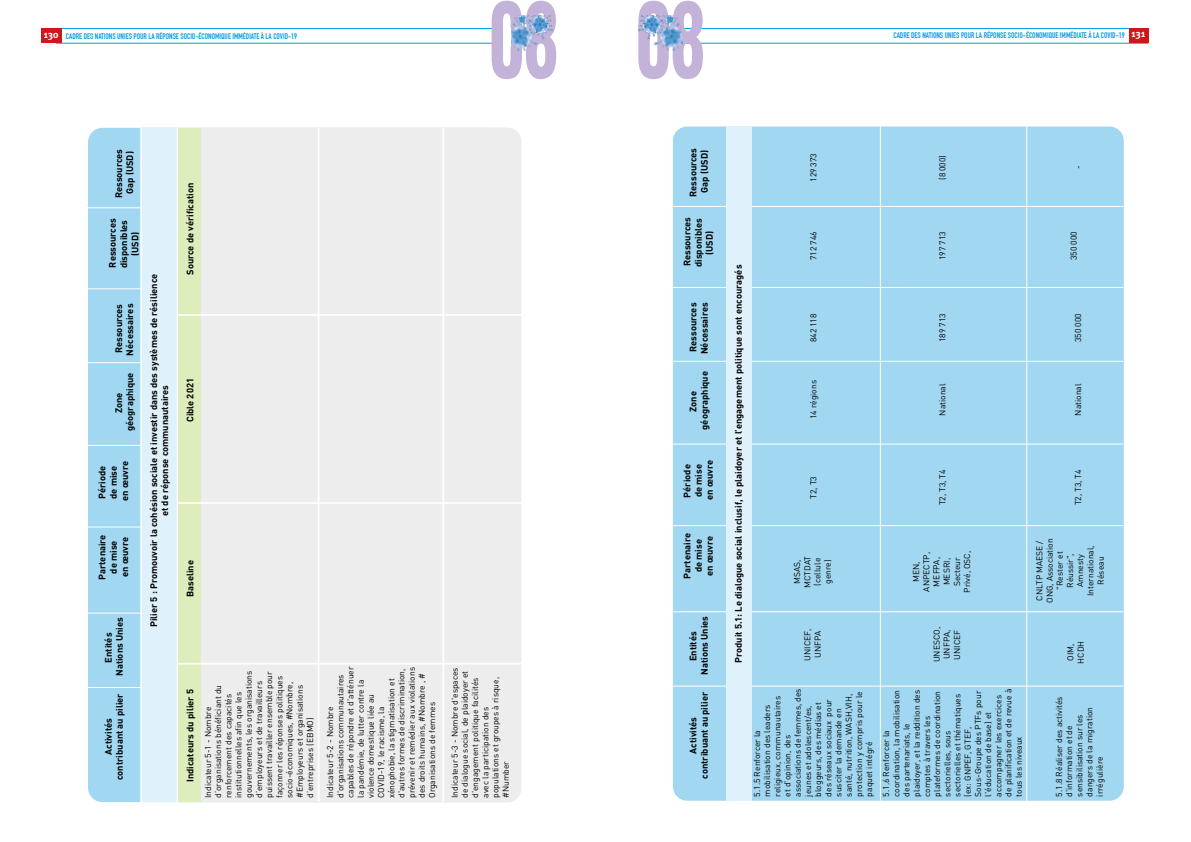
<style>
.page{position:relative;width:1191px;height:842px;background:#fff}
.page>*{position:absolute;margin:0;border:0;box-sizing:border-box;transform-origin:0 0}
.t1{font:700 10px "Meta";color:#fff}
.t2{font:700 9.3px/11.2px "DIN";color:#000;text-align:center}
.t3{font:8.5px/10.2px "DIN";color:#000}
.t4{font:700 8px "DIN Condensed";color:#009fe3}
</style>
<div class="page">
<hr style="left:673px;top:43px;width:475px;height:1px;background:#009fe3">
<hr style="left:673px;top:28px;width:475px;height:1px;background:#009fe3">
<hr style="left:56px;top:43px;width:465px;height:1px;background:#009fe3">
<hr style="left:56px;top:28px;width:465px;height:1px;background:#009fe3">
<div style="left:43px;top:28px;width:19px;height:15px;background:#cd171a"></div>
<div style="left:1128px;top:28px;width:20px;height:15px;background:#cd171a"></div>
<div style="left:88px;top:128px;width:413px;height:674px;background:#a1d7f1;border-radius:14px"></div>
<hr style="left:88px;top:687px;width:412px;height:1px;background:#fff">
<hr style="left:88px;top:613px;width:412px;height:1px;background:#fff">
<hr style="left:88px;top:527px;width:412px;height:1px;background:#fff">
<hr style="left:88px;top:445px;width:412px;height:1px;background:#fff">
<hr style="left:88px;top:362px;width:412px;height:1px;background:#fff">
<hr style="left:88px;top:289px;width:412px;height:1px;background:#fff">
<hr style="left:88px;top:208px;width:412px;height:1px;background:#fff">
<div style="left:201px;top:128px;width:320px;height:674px;background:#ededed"></div>
<hr style="left:140px;top:128px;width:2px;height:675px;background:#fff">
<div style="left:142px;top:128px;width:35px;height:674px;background:#dff1fa"></div>
<hr style="left:177px;top:128px;width:1px;height:675px;background:#fff">
<div style="left:178px;top:128px;width:23px;height:674px;background:#dfecbc"></div>
<hr style="left:177px;top:663px;width:344px;height:1px;background:#fff">
<hr style="left:177px;top:502px;width:344px;height:2px;background:#fff">
<hr style="left:177px;top:314px;width:344px;height:2px;background:#fff">
<hr style="left:318px;top:128px;width:1px;height:674px;background:#fff">
<hr style="left:442px;top:128px;width:2px;height:674px;background:#fff">
<div style="left:673px;top:127px;width:450px;height:674px;background:#a1d7f1;border-radius:14px"></div>
<hr style="left:673px;top:686px;width:450px;height:1px;background:#fff">
<hr style="left:673px;top:611px;width:450px;height:1px;background:#fff">
<hr style="left:673px;top:525px;width:450px;height:1px;background:#fff">
<hr style="left:673px;top:444px;width:450px;height:1px;background:#fff">
<hr style="left:673px;top:361px;width:450px;height:1px;background:#fff">
<hr style="left:673px;top:287px;width:450px;height:1px;background:#fff">
<hr style="left:673px;top:206px;width:450px;height:1px;background:#fff">
<div style="left:727px;top:126px;width:25px;height:675px;background:#dff1fa"></div>
<hr style="left:880px;top:126px;width:1px;height:675px;background:#fff">
<hr style="left:1026px;top:126px;width:1px;height:675px;background:#fff">
<svg style="left:638px;top:1px;width:65px;height:78px"></svg>
<svg style="left:491px;top:1px;width:65px;height:78px"></svg>
<div style="left:41px;top:28px;width:16px;height:15px;background:#cd171a"></div>
<div style="left:503px;top:28px;width:7px;height:19px;background:#fff"></div>
<p class="t4" style="left:66px;top:31px;width:233px">CADRE DES NATIONS UNIES POUR LA RÉPONSE SOCIO-ÉCONOMIQUE IMMÉDIATE À LA COVID-19</p>
<p class="t4" style="left:893px;top:30px;width:233px">CADRE DES NATIONS UNIES POUR LA RÉPONSE SOCIO-ÉCONOMIQUE IMMÉDIATE À LA COVID-19</p>
<p class="t1" style="left:43px;top:29px;width:17px">130</p>
<p class="t1" style="left:1131px;top:28px;width:16px">131</p>
<p class="t2" style="left:113px;top:198px;width:51px;rotate:-90deg">Ressources<br>Gap (USD)</p>
<p class="t2" style="left:107px;top:268px;width:51px;rotate:-90deg">Ressources disponibles (USD)</p>
<p class="t2" style="left:113px;top:356px;width:53px;text-align:left;rotate:-90deg">Ressources<br>Nécessaires</p>
<p class="t2" style="left:113px;top:431px;width:60px;rotate:-90deg">Zone géographique</p>
<p class="t2" style="left:96px;top:501px;width:41px;text-align:left;rotate:-90deg">Période de mise en œuvre</p>
<p class="t2" style="left:96px;top:580px;width:47px;rotate:-90deg">Partenaire de mise en œuvre</p>
<p class="t2" style="left:102px;top:676px;width:60px;rotate:-90deg">Entités<br>Nations Unies</p>
<p class="t2" style="left:102px;top:780px;width:88px;rotate:-90deg">Activités contribuant au pilier</p>
<p class="t2" style="left:148px;top:627px;width:355px;rotate:-90deg">Pilier 5 : Promouvoir la cohésion sociale et investir dans des systèmes de résilience et de réponse communautaires</p>
<p class="t2" style="left:184px;top:275px;width:94px;rotate:-90deg">Source de vérification</p>
<p class="t2" style="left:184px;top:422px;width:45px;rotate:-90deg">Cible 2021</p>
<p class="t2" style="left:184px;top:597px;width:39px;rotate:-90deg">Baseline</p>
<p class="t2" style="left:184px;top:782px;width:95px;rotate:-90deg">Indicateurs du pilier 5</p>
<p class="t3" style="left:203px;top:798px;width:129px;rotate:-90deg">Indicateur 5-1 - Nombre d’organisations bénéficiant du renforcement des capacités institutionnelles afin que les gouvernements, les organisations d’employeurs et de travailleurs puissent travailler ensemble pour façonner les réponses politiques socio-économiques, #Nombre, #Employeurs et organisations d’entreprises (EBMO)</p>
<p class="t3" style="left:325px;top:798px;width:133px;rotate:-90deg">Indicateur 5-2 - Nombre d'organisations communautaires capables de répondre et d'atténuer la pandémie, de lutter contre la violence domestique liée au<br>COVID-19, le racisme, la xénophobie, la stigmatisation et d'autres formes de discrimination, prévenir et remédier aux violations des droits humains, #Nombre , #<br>Organisations de femmes</p>
<p class="t3" style="left:449px;top:798px;width:132px;rotate:-90deg">Indicateur 5-3 - Nombre d'espaces de dialogue social, de plaidoyer et d'engagement politique facilités avec la participation des populations et groupes à risque, #Number</p>
<p class="t2" style="left:687px;top:197px;width:51px;rotate:-90deg">Ressources<br>Gap (USD)</p>
<p class="t2" style="left:681px;top:267px;width:51px;rotate:-90deg">Ressources disponibles (USD)</p>
<p class="t2" style="left:687px;top:354px;width:53px;text-align:left;rotate:-90deg">Ressources<br>Nécessaires</p>
<p class="t2" style="left:687px;top:430px;width:60px;rotate:-90deg">Zone géographique</p>
<p class="t2" style="left:681px;top:500px;width:41px;text-align:left;rotate:-90deg">Période de mise en œuvre</p>
<p class="t2" style="left:681px;top:578px;width:47px;rotate:-90deg">Partenaire de mise en œuvre</p>
<p class="t2" style="left:687px;top:675px;width:60px;rotate:-90deg">Entités<br>Nations Unies</p>
<p class="t2" style="left:687px;top:778px;width:88px;rotate:-90deg">Activités contribuant au pilier</p>
<p class="t3" style="left:808px;top:182px;width:30px;rotate:-90deg">129 373</p>
<p class="t3" style="left:937px;top:180px;width:26px;rotate:-90deg">(8 000)</p>
<p class="t3" style="left:1073px;top:169px;width:5px;rotate:-90deg">-</p>
<p class="t2" style="left:732px;top:663px;width:400px;rotate:-90deg">Produit 5.1: Le dialogue social inclusif, le plaidoyer et l’engagement politique sont encouragés</p>
<p class="t3" style="left:808px;top:260px;width:30px;rotate:-90deg">712 746</p>
<p class="t3" style="left:808px;top:342px;width:30px;rotate:-90deg">842 118</p>
<p class="t3" style="left:808px;top:419px;width:41px;rotate:-90deg">14 régions</p>
<p class="t3" style="left:808px;top:499px;width:24px;rotate:-90deg">T2, T3</p>
<p class="t3" style="left:792px;top:588px;width:33px;text-align:center;rotate:-90deg">MSAS,<br>MCTDAT (cellule genre)</p>
<p class="t3" style="left:802px;top:661px;width:34px;rotate:-90deg">UNICEF,<br>UNFPA</p>
<p class="t3" style="left:937px;top:260px;width:30px;rotate:-90deg">197 713</p>
<p class="t3" style="left:937px;top:342px;width:30px;rotate:-90deg">189 713</p>
<p class="t3" style="left:937px;top:416px;width:33px;rotate:-90deg">National</p>
<p class="t3" style="left:937px;top:505px;width:37px;rotate:-90deg">T2, T3, T4</p>
<p class="t3" style="left:911px;top:593px;width:43px;text-align:center;rotate:-90deg">MEN,<br>ANPECTP,<br>MEFPA,<br>MESRI,<br>Secteur<br>Privé, OSC,</p>
<p class="t3" style="left:931px;top:662px;width:37px;text-align:center;rotate:-90deg">UNESCO,<br>UNFPA,<br>UNICEF</p>
<p class="t3" style="left:751px;top:796px;width:110px;rotate:-90deg">5.1.5 Renforcer la mobilisation des leaders religieux, communautaires et d'opinion, des associations de femmes, des jeunes et adolescent/es, bloggeurs, des médias et des réseaux sociaux pour susciter la demande en santé, nutrition, WASH,VIH, protection y compris pour le paquet intégré</p>
<p class="t3" style="left:881px;top:796px;width:109px;rotate:-90deg">5.1.6 Renforcer la coordination, la mobilisation des partenariats, le plaidoyer, et la reddition des comptes à travers les plateformes de coordination sectorielles, sous sectorielles et thématiques (ex: GNPEF, GTEF,<br>Sous-Groupe des PTFs pour l'éducation de base) et accompagner les exercices de planification et de revue à tous les niveaux</p>
<p class="t3" style="left:1068px;top:260px;width:30px;rotate:-90deg">350 000</p>
<p class="t3" style="left:1073px;top:342px;width:30px;rotate:-90deg">350 000</p>
<p class="t3" style="left:1073px;top:416px;width:33px;rotate:-90deg">National</p>
<p class="t3" style="left:1073px;top:505px;width:37px;rotate:-90deg">T2, T3, T4</p>
<p class="t3" style="left:1034px;top:603px;width:66px;text-align:center;rotate:-90deg">CNLTP MAESE /<br>ONG, Association "Rester et<br>Réussir",<br>Amnesty<br>International,<br>Réseau</p>
<p class="t3" style="left:1065px;top:664px;width:24px;text-align:center;rotate:-90deg">OIM,<br>HCDH</p>
<p class="t3" style="left:1053px;top:796px;width:102px;rotate:-90deg">5.1.8 Réaliser des activités d'information et de sensibilisation sur les dangers de la migration irrégulière</p>
</div>
